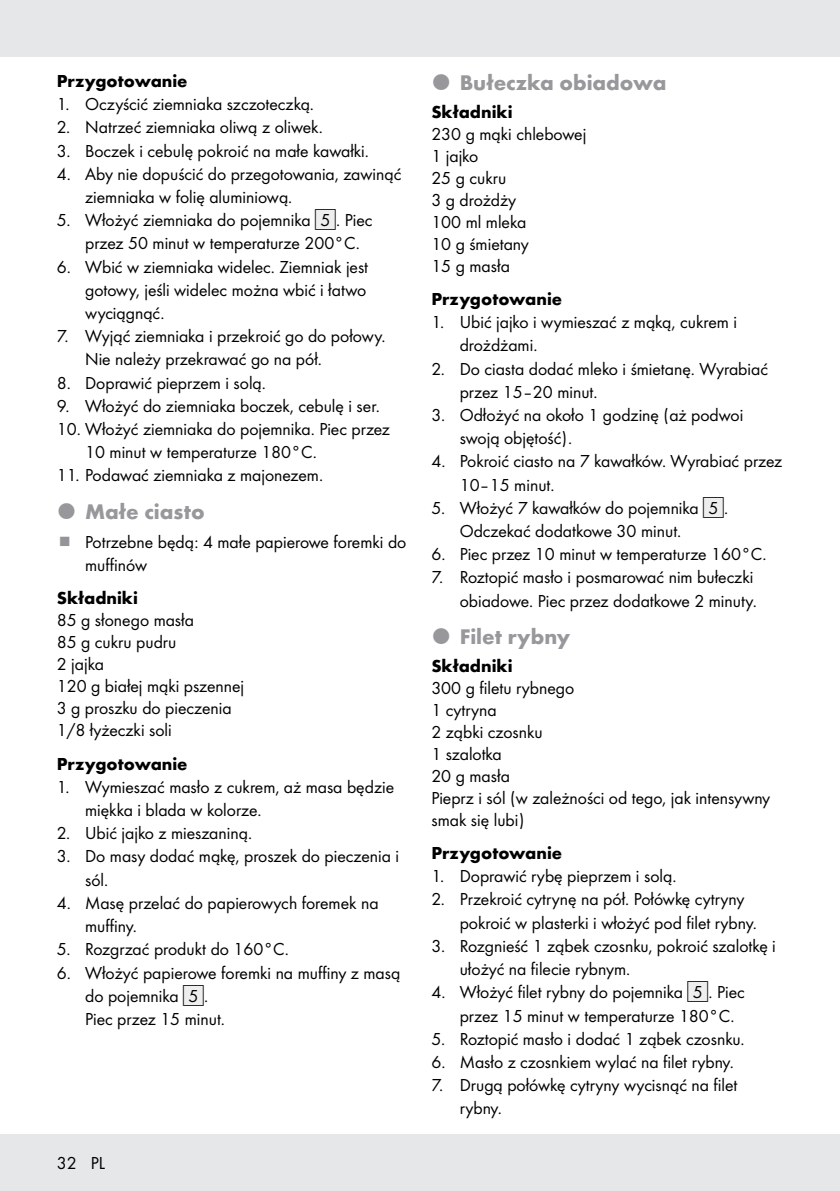
<style>
.page{position:relative;width:840px;height:1191px;background:#fff}
.page>*{position:absolute;margin:0;border:0;box-sizing:border-box;transform-origin:0 0}
.t1{font:700 22px "Futura";color:#98989c}
.t2{font:18px/23.2px "Futura Boo";color:#000}
.t3{font:700 18px "Futura";color:#000}
.s1{font-family:"IMP Lidl Num Box";font-size:15.8px;color:#eeeeef}
.s2{font-family:"IMP Lidl Num Box";font-size:15.8px}
</style>
<div class="page">
<div style="left:0;top:1134px;width:839px;height:57px;background:#e6e7e8"></div>
<div style="left:0;top:0;width:839px;height:57px;background:#e6e7e8"></div>
<p class="t3" style="left:57px;top:68px;width:132px">Przygotowanie</p>
<p class="t2" style="left:57px;top:92px;width:256px">1. Oczyścić ziemniaka szczoteczką.</p>
<p class="t2" style="left:57px;top:115px;width:265px">2. Natrzeć ziemniaka oliwą z oliwek.</p>
<p class="t2" style="left:57px;top:138px;width:311px">3. Boczek i cebulę pokroić na małe kawałki.</p>
<p class="t2" style="left:85px;top:161px;width:317px;text-indent:-28px">4. Aby nie dopuścić do przegotowania, zawinąć ziemniaka w folię aluminiową.</p>
<p class="t2" style="left:85px;top:208px;width:288px;text-indent:-28px">5. Włożyć ziemniaka do pojemnika <span class="s1">[</span><span class="s2">5]</span>. Piec przez 50 minut w temperaturze 200°C.</p>
<p class="t2" style="left:85px;top:254px;width:284px;text-align:justify;text-indent:-28px">6. Wbić w ziemniaka widelec. Ziemniak jest gotowy, jeśli widelec można wbić i łatwo wyciągnąć.</p>
<p class="t2" style="left:85px;top:324px;width:299px;text-indent:-28px">7. Wyjąć ziemniaka i przekroić go do połowy.<br>Nie należy przekrawać go na pół.</p>
<p class="t2" style="left:57px;top:370px;width:208px">8. Doprawić pieprzem i solą.</p>
<p class="t2" style="left:57px;top:393px;width:322px">9. Włożyć do ziemniaka boczek, cebulę i ser.</p>
<p class="t2" style="left:85px;top:416px;width:306px;text-indent:-28px">10. Włożyć ziemniaka do pojemnika. Piec przez<br>10 minut w temperaturze 180°C.</p>
<p class="t2" style="left:57px;top:463px;width:265px">11. Podawać ziemniaka z majonezem.</p>
<p class="t1" style="left:85px;top:495px;width:121px">Małe ciasto</p>
<p class="t2" style="left:85px;top:529px;width:322px">Potrzebne będą: 4 małe papierowe foremki do muffinów</p>
<p class="t3" style="left:57px;top:585px;width:83px">Składniki</p>
<p class="t2" style="left:57px;top:608px;width:189px;line-height:22px">85 g słonego masła<br>85 g cukru pudru<br>2 jajka<br>120 g białej mąki pszennej<br>3 g proszku do pieczenia<br>1/8 łyżeczki soli</p>
<p class="t3" style="left:57px;top:750px;width:132px">Przygotowanie</p>
<p class="t2" style="left:85px;top:774px;width:310px;text-indent:-28px">1. Wymieszać masło z cukrem, aż masa będzie miękka i blada w kolorze.</p>
<p class="t2" style="left:57px;top:820px;width:194px">2. Ubić jajko z mieszaniną.</p>
<p class="t2" style="left:85px;top:844px;width:315px;text-indent:-28px">3. Do masy dodać mąkę, proszek do pieczenia i sól.</p>
<p class="t2" style="left:85px;top:890px;width:295px;text-indent:-28px">4. Masę przelać do papierowych foremek na muffiny.</p>
<p class="t2" style="left:57px;top:936px;width:231px">5. Rozgrzać produkt do 160°C.</p>
<p class="t2" style="left:85px;top:960px;width:316px;text-indent:-28px">6. Włożyć papierowe foremki na muffiny z masą do pojemnika <span class="s1">[</span><span class="s2">5]</span>.<br>Piec przez 15 minut.</p>
<p class="t2" style="left:57px;top:1150px;width:50px">32 PL</p>
<p class="t1" style="left:459px;top:66px;width:208px">Bułeczka obiadowa</p>
<p class="t3" style="left:431px;top:98px;width:83px">Składniki</p>
<p class="t2" style="left:431px;top:122px;width:156px;line-height:22px">230 g mąki chlebowej<br>1 jajko<br>25 g cukru<br>3 g drożdży<br>100 ml mleka<br>10 g śmietany<br>15 g masła</p>
<p class="t3" style="left:431px;top:286px;width:132px">Przygotowanie</p>
<p class="t2" style="left:459px;top:309px;width:278px;text-indent:-28px">1. Ubić jajko i wymieszać z mąką, cukrem i drożdżami.</p>
<p class="t2" style="left:459px;top:356px;width:309px;text-indent:-28px">2. Do ciasta dodać mleko i śmietanę. Wyrabiać przez 15–20 minut.</p>
<p class="t2" style="left:459px;top:402px;width:285px;text-indent:-28px">3. Odłożyć na około 1 godzinę (aż podwoi swoją objętość).</p>
<p class="t2" style="left:459px;top:449px;width:324px;text-indent:-28px">4. Pokroić ciasto na 7 kawałków. Wyrabiać przez<br>10–15 minut.</p>
<p class="t2" style="left:459px;top:495px;width:267px;text-indent:-28px">5. Włożyć 7 kawałków do pojemnika <span class="s1">[</span><span class="s2">5]</span>.<br>Odczekać dodatkowe 30 minut.</p>
<p class="t2" style="left:431px;top:542px;width:334px">6. Piec przez 10 minut w temperaturze 160°C.</p>
<p class="t2" style="left:431px;top:565px;width:324px;text-align:right">7. Roztopić masło i posmarować nim bułeczki obiadowe. Piec przez dodatkowe 2 minuty.</p>
<p class="t1" style="left:459px;top:620px;width:112px">Filet rybny</p>
<p class="t3" style="left:431px;top:652px;width:83px">Składniki</p>
<p class="t2" style="left:431px;top:676px;width:340px;line-height:22px">300 g filetu rybnego<br>1 cytryna<br>2 ząbki czosnku<br>1 szalotka<br>20 g masła<br>Pieprz i sól (w zależności od tego, jak intensywny smak się lubi)</p>
<p class="t3" style="left:431px;top:839px;width:132px">Przygotowanie</p>
<p class="t2" style="left:431px;top:863px;width:244px">1. Doprawić rybę pieprzem i solą.</p>
<p class="t2" style="left:459px;top:887px;width:296px;text-indent:-28px">2. Przekroić cytrynę na pół. Połówkę cytryny pokroić w plasterki i włożyć pod filet rybny.</p>
<p class="t2" style="left:459px;top:933px;width:317px;text-indent:-28px">3. Rozgnieść 1 ząbek czosnku, pokroić szalotkę i ułożyć na filecie rybnym.</p>
<p class="t2" style="left:459px;top:979px;width:286px;text-indent:-28px">4. Włożyć filet rybny do pojemnika <span class="s1">[</span><span class="s2">5]</span>. Piec przez 15 minut w temperaturze 180°C.</p>
<p class="t2" style="left:431px;top:1026px;width:312px">5. Roztopić masło i dodać 1 ząbek czosnku.</p>
<p class="t2" style="left:431px;top:1049px;width:301px">6. Masło z czosnkiem wylać na filet rybny.</p>
<p class="t2" style="left:459px;top:1072px;width:279px;text-indent:-28px">7. Drugą połówkę cytryny wycisnąć na filet rybny.</p>
</div>
